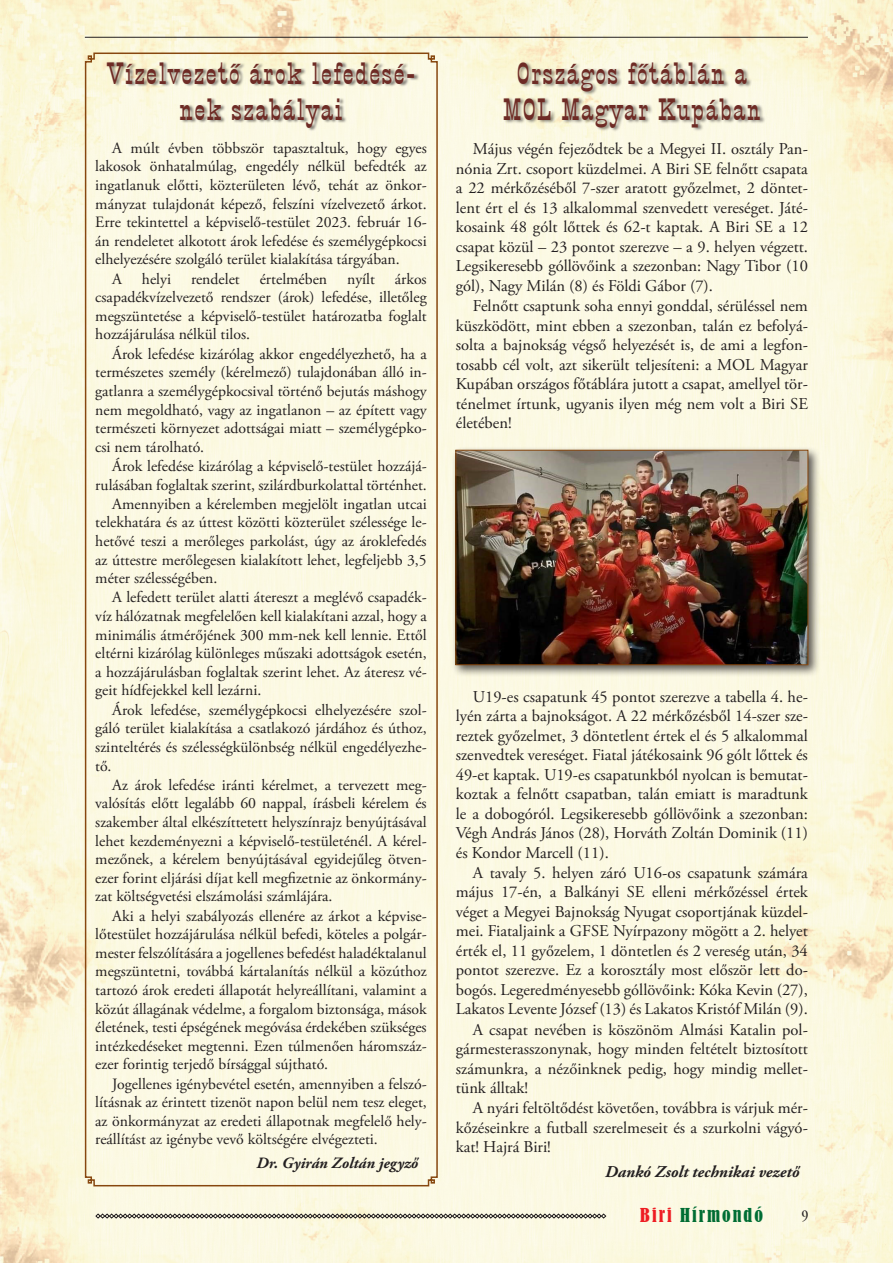
<style>
.page{position:relative;width:893px;height:1263px;background:#fff}
.page>*{position:absolute;margin:0;border:0;box-sizing:border-box;transform-origin:0 0}
.Cikkcím{font:30px/36px "Big Top";letter-spacing:.05em;color:#6e2b25;text-align:center}
.t1{font:condensed 18px "Bernard";letter-spacing:.11em;color:#006d33}
.Szöveg{font:16.5px/19.5px "Adobe Garamond Pro";color:#231f20;text-align:justify}
.Folytatás{font:italic 700 16.5px "Adobe Garamond Pro";color:#231f20}
.Szöveg-2{font:15.75px/18.6px "Adobe Garamond Pro";color:#231f20;text-align:justify}
.Folytatás-2{font:italic 700 15.75px "Adobe Garamond Pro";color:#231f20}
.t2{font:15px "Garamond Bk Cn PFL";color:#231f20}
.s1{color:#ee1d23}
</style>
<div class="page">
<img style="left:0;top:0;width:893px;height:1263px">
<svg style="left:95px;top:1213px;width:511px;height:5px;background:#939084"></svg>
<hr style="left:85px;top:37px;width:723px;height:1px;background:#231f20">
<div style="left:84px;top:52px;width:355px;height:1135px;background:#fcf9e3"></div>
<div style="left:504px;top:61px;width:262px;height:71px;background:#231f20;opacity:.55"></div>
<div style="left:107px;top:61px;width:312px;height:70px;background:#231f20;opacity:.55"></div>
<div style="left:451px;top:446px;width:370px;height:231px;background:#231f20;opacity:.75"></div>
<img style="left:457px;top:452px;width:349px;height:211px">
<div style="left:455px;top:450px;width:353px;height:215px;border:1px solid #87470f"></div>
<p class="Cikkcím" style="left:107px;top:55px;width:310px">Vízelvezető árok lefedésé&shy;nek szabályai</p>
<p class="Szöveg-2" style="left:95px;top:139px;width:333px;text-indent:17px">A múlt évben többször tapasztaltuk, hogy egyes lakosok önhatalmúlag, engedély nélkül befedték az ingatlanuk előtti, közterületen lévő, tehát az önkor&shy;mányzat tulajdonát képező, felszíni vízelvezető árkot.<br>Erre tekintettel a képviselő-testület 2023. február 16- án rendeletet alkotott árok lefedése és személygépkocsi elhelyezésére szolgáló terület kialakítása tárgyában.</p>
<p class="Szöveg-2" style="left:112px;top:270px;width:11px">A</p>
<p class="Szöveg-2" style="left:142px;top:270px;width:31px">helyi</p>
<p class="Szöveg-2" style="left:191px;top:270px;width:50px">rendelet</p>
<p class="Szöveg-2" style="left:260px;top:270px;width:69px">értelmében</p>
<p class="Szöveg-2" style="left:347px;top:270px;width:29px">nyílt</p>
<p class="Szöveg-2" style="left:95px;top:270px;width:333px;text-indent:300px">árkos csapadékvízelvezető rendszer (árok) lefedése, illetőleg megszüntetése a képviselő-testület határozatba foglalt hozzájárulása nélkül tilos.</p>
<p class="Szöveg-2" style="left:95px;top:345px;width:333px;text-indent:17px">Árok lefedése kizárólag akkor engedélyezhető, ha a természetes személy (kérelmező) tulajdonában álló in&shy;gatlanra a személygépkocsival történő bejutás máshogy nem megoldható, vagy az ingatlanon – az épített vagy természeti környezet adottságai miatt – személygépko&shy;csi nem tárolható.</p>
<p class="Szöveg-2" style="left:95px;top:457px;width:333px;text-align:right">Árok lefedése kizárólag a képviselő-testület hozzájá&shy;rulásában foglaltak szerint, szilárdburkolattal történhet.</p>
<p class="Szöveg-2" style="left:95px;top:495px;width:333px;text-indent:17px">Amennyiben a kérelemben megjelölt ingatlan utcai telekhatára és az úttest közötti közterület szélessége le&shy;hetővé teszi a merőleges parkolást, úgy az ároklefedés az úttestre merőlegesen kialakított lehet, legfeljebb 3,5 méter szélességében.</p>
<p class="Szöveg-2" style="left:95px;top:589px;width:333px;text-indent:17px">A lefedett terület alatti átereszt a meglévő csapadék&shy;víz hálózatnak megfelelően kell kialakítani azzal, hogy a minimális átmérőjének 300 mm-nek kell lennie. Ettől eltérni kizárólag különleges műszaki adottságok esetén, a hozzájárulásban foglaltak szerint lehet. Az áteresz vé&shy;geit hídfejekkel kell lezárni.</p>
<p class="Szöveg-2" style="left:95px;top:701px;width:333px;text-indent:17px">Árok lefedése, személygépkocsi elhelyezésére szol&shy;gáló terület kialakítása a csatlakozó járdához és úthoz, szinteltérés és szélességkülönbség nélkül engedélyezhe&shy;tő.</p>
<p class="Szöveg-2" style="left:95px;top:776px;width:333px;text-indent:17px">Az árok lefedése iránti kérelmet, a tervezett meg&shy;valósítás előtt legalább 60 nappal, írásbeli kérelem és szakember által elkészíttetett helyszínrajz benyújtásával lehet kezdeményezni a képviselő-testületénél. A kérel&shy;mezőnek, a kérelem benyújtásával egyidejűleg ötven&shy;ezer forint eljárási díjat kell megfizetnie az önkormány&shy;zat költségvetési elszámolási számlájára.</p>
<p class="Szöveg-2" style="left:95px;top:907px;width:333px;text-indent:17px">Aki a helyi szabályozás ellenére az árkot a képvise&shy;lőtestület hozzájárulása nélkül befedi, köteles a polgár&shy;mester felszólítására a jogellenes befedést haladéktalanul megszüntetni, továbbá kártalanítás nélkül a közúthoz tartozó árok eredeti állapotát helyreállítani, valamint a közút állagának védelme, a forgalom biztonsága, mások életének, testi épségének megóvása érdekében szükséges intézkedéseket megtenni. Ezen túlmenően háromszáz&shy;ezer forintig terjedő bírsággal sújtható.</p>
<p class="Szöveg-2" style="left:95px;top:1075px;width:333px;text-indent:17px">Jogellenes igénybevétel esetén, amennyiben a felszó&shy;lításnak az érintett tizenöt napon belül nem tesz eleget, az önkormányzat az eredeti állapotnak megfelelő hely&shy;reállítást az igénybe vevő költségére elvégezteti.</p>
<p class="Folytatás-2" style="left:256px;top:1154px;width:163px">Dr. Gyirán Zoltán jegyző</p>
<p class="Cikkcím" style="left:503px;top:55px;width:259px">Országos főtáblán a<br>MOL Magyar Kupában</p>
<p class="Szöveg" style="left:456px;top:140px;width:354px;text-indent:17px">Május végén fejeződtek be a Megyei II. osztály Pan&shy;nónia Zrt. csoport küzdelmei. A Biri SE felnőtt csapata a 22 mérkőzéséből 7-szer aratott győzelmet, 2 döntet&shy;lent ért el és 13 alkalommal szenvedett vereséget. Játé&shy;kosaink 48 gólt lőttek és 62-t kaptak. A Biri SE a 12 csapat közül – 23 pontot szerezve – a 9. helyen végzett.<br>Legsikeresebb góllövőink a szezonban: Nagy Tibor (10 gól), Nagy Milán (8) és Földi Gábor (7).</p>
<p class="Szöveg" style="left:456px;top:297px;width:354px;text-indent:17px">Felnőtt csaptunk soha ennyi gonddal, sérüléssel nem küszködött, mint ebben a szezonban, talán ez befolyá&shy;solta a bajnokság végső helyezését is, de ami a legfon&shy;tosabb cél volt, azt sikerült teljesíteni: a MOL Magyar Kupában országos főtáblára jutott a csapat, amellyel tör&shy;ténelmet írtunk, ugyanis ilyen még nem volt a Biri SE életében!</p>
<p class="Szöveg" style="left:456px;top:687px;width:354px;text-indent:17px">U19-es csapatunk 45 pontot szerezve a tabella 4. he&shy;lyén zárta a bajnokságot. A 22 mérkőzésből 14-szer sze&shy;reztek győzelmet, 3 döntetlent értek el és 5 alkalommal szenvedtek vereséget. Fiatal játékosaink 96 gólt lőttek és 49-et kaptak. U19-es csapatunkból nyolcan is bemutat&shy;koztak a felnőtt csapatban, talán emiatt is maradtunk le a dobogóról. Legsikeresebb góllövőink a szezonban:<br>Végh András János (28), Horváth Zoltán Dominik (11) és Kondor Marcell (11).</p>
<p class="Szöveg" style="left:456px;top:863px;width:354px;text-indent:17px">A tavaly 5. helyen záró U16-os csapatunk számára május 17-én, a Balkányi SE elleni mérkőzéssel értek véget a Megyei Bajnokság Nyugat csoportjának küzdel&shy;mei. Fiataljaink a GFSE Nyírpazony mögött a 2. helyet érték el, 11 győzelem, 1 döntetlen és 2 vereség után, 34 pontot szerezve. Ez a korosztály most először lett do&shy;bogós. Legeredményesebb góllövőink: Kóka Kevin (27), Lakatos Levente József (13) és Lakatos Kristóf Milán (9).</p>
<p class="Szöveg" style="left:456px;top:1020px;width:354px;text-indent:17px">A csapat nevében is köszönöm Almási Katalin pol&shy;gármesterasszonynak, hogy minden feltételt biztosított számunkra, a nézőinknek pedig, hogy mindig mellet&shy;tünk álltak!</p>
<p class="Szöveg" style="left:456px;top:1099px;width:354px;text-indent:17px">A nyári feltöltődést követően, továbbra is várjuk mér&shy;kőzéseinkre a futball szerelmeseit és a szurkolni vágyó&shy;kat! Hajrá Biri!</p>
<p class="Folytatás" style="left:605px;top:1162px;width:196px">Dankó Zsolt technikai vezető</p>
<p class="t1" style="left:640px;top:1205px;width:124px"><span class="s1">Biri</span> Hírmondó</p>
<p class="t2" style="left:802px;top:1206px;width:8px">9</p>
</div>
